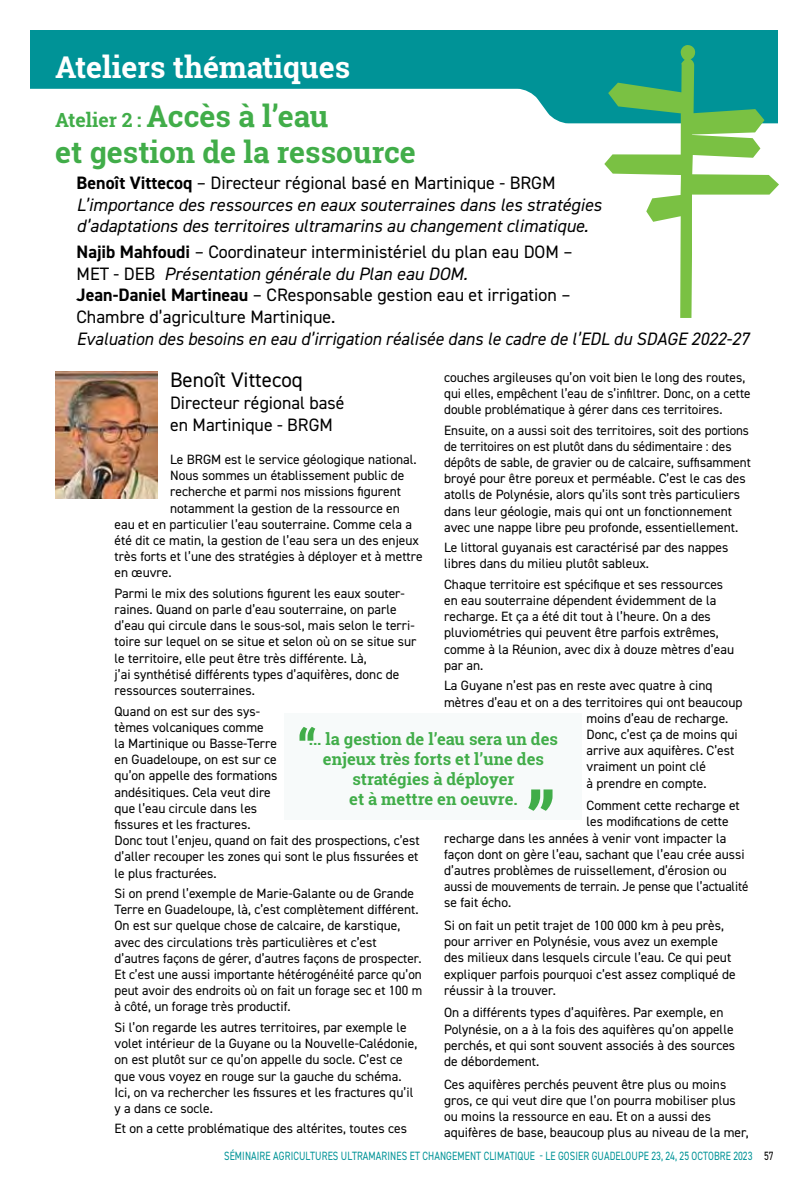
<style>
.page{position:relative;width:808px;height:1191px;background:#fff}
.page>*{position:absolute;margin:0;border:0;box-sizing:border-box;transform-origin:0 0}
.t1{font:700 30px/36px "Roboto Slab";color:#41ad49}
.t2{font:700 30px "Roboto Slab";color:#fff}
.t3{font:21px "DIN2014";color:#000}
.t4{font:italic 18px/21.6px "DIN2014";color:#000}
.t5{font:18px/21.6px "DIN2014";color:#000}
.t6{font:700 16.5px/19.8px "Roboto Slab";color:#41ad49;text-align:center}
.t7{font:13.5px/16.2px "DIN2014";color:#000}
.t8{font:12px "DIN2014";letter-spacing:.01em;color:#009397;scale:.8 1}
.s1{font-size:19.5px}
.s2{font-weight:700;font-style:normal}
.s3{font-style:normal}
.s4{font-weight:700}
.s5{font-style:italic}
.s6{color:#000}
</style>
<div class="page">
<img style="left:55px;top:371px;width:102px;height:128px">
<svg style="left:30px;top:30px;width:748px;height:93px;fill:#009397"></svg>
<svg style="left:604px;top:45px;width:175px;height:273px"></svg>
<div style="left:285px;top:713px;width:297px;height:106px;background:#f7fafa"></div>
<svg style="left:299px;top:727px;width:16px;height:13px"></svg>
<svg style="left:528px;top:789px;width:24px;height:22px"></svg>
<h1 class="t2" style="left:55px;top:46px;width:296px">Ateliers thématiques</h1>
<h1 class="t1" style="left:55px;top:98px;width:362px"><span class="s1">Atelier 2 :</span> Accès à l’eau<br>et gestion de la ressource</h1>
<h3 class="t4" style="left:77px;top:172px;width:527px"><span class="s2">Benoît Vittecoq</span> <span class="s3">– Directeur régional basé en Martinique - BRGM<br></span>L’importance des ressources en eaux souterraines dans les stratégies d’adaptations des territoires ultramarins au changement climatique.</h3>
<h3 class="t5" style="left:77px;top:241px;width:497px"><span class="s4">Najib Mahfoudi</span> – Coordinateur interministériel du plan eau DOM – MET - DEB <span class="s5">Présentation générale du Plan eau DOM.<br></span><span class="s4">Jean-Daniel Martineau</span> – CResponsable gestion eau et irrigation – Chambre d’agriculture Martinique.</h3>
<h3 class="t4" style="left:77px;top:327px;width:674px">Evaluation des besoins en eau d’irrigation réalisée dans le cadre de l’EDL du SDAGE 2022-27</h3>
<h2 class="t3" style="left:170px;top:367px;width:134px">Benoît Vittecoq</h2>
<h3 class="t5" style="left:170px;top:392px;width:176px">Directeur régional basé en Martinique - BRGM</h3>
<p class="t7" style="left:170px;top:451px;width:248px">Le BRGM est le service géologique national.</p>
<p class="t7" style="left:170px;top:467px;width:236px">Nous sommes un établissement public de</p>
<p class="t7" style="left:170px;top:483px;width:233px">recherche et parmi nos missions figurent</p>
<p class="t7" style="left:170px;top:499px;width:231px">notamment la gestion de la ressource en</p>
<p class="t7" style="left:115px;top:516px;width:299px">eau et en particulier l’eau souterraine. Comme cela a</p>
<p class="t7" style="left:115px;top:532px;width:306px">été dit ce matin, la gestion de l’eau sera un des enjeux</p>
<p class="t7" style="left:115px;top:548px;width:310px">très forts et l’une des stratégies à déployer et à mettre</p>
<p class="t7" style="left:115px;top:564px;width:59px">en œuvre.</p>
<p class="t7" style="left:115px;top:585px;width:304px">Parmi le mix des solutions figurent les eaux souter&shy;raines. Quand on parle d’eau souterraine, on parle d’eau qui circule dans le sous-sol, mais selon le terri&shy;toire sur lequel on se situe et selon où on se situe sur le territoire, elle peut être très différente. Là,<br>j’ai synthétisé différents types d’aquifères, donc de ressources souterraines.</p>
<p class="t7" style="left:115px;top:702px;width:307px">Quand on est sur des sys-<br>tèmes volcaniques comme<br>la Martinique ou Basse-Terre<br>en Guadeloupe, on est sur ce<br>qu’on appelle des formations<br>andésitiques. Cela veut dire<br>que l’eau circule dans les<br>fissures et les fractures.<br>Donc tout l’enjeu, quand on fait des prospections, c’est d’aller recouper les zones qui sont le plus fissurées et le plus fracturées.</p>
<p class="t7" style="left:115px;top:885px;width:309px">Si on prend l’exemple de Marie-Galante ou de Grande Terre en Guadeloupe, là, c’est complètement différent.<br>On est sur quelque chose de calcaire, de karstique, avec des circulations très particulières et c’est d’autres façons de gérer, d’autres façons de prospecter.<br>Et c’est une aussi importante hétérogénéité parce qu’on peut avoir des endroits où on fait un forage sec et 100 m à côté, un forage très productif.</p>
<p class="t7" style="left:115px;top:1019px;width:304px">Si l’on regarde les autres territoires, par exemple le volet intérieur de la Guyane ou la Nouvelle-Calédonie, on est plutôt sur ce qu’on appelle du socle. C’est ce que vous voyez en rouge sur la gauche du schéma.<br>Ici, on va rechercher les fissures et les fractures qu’il y a dans ce socle.</p>
<p class="t7" style="left:115px;top:1120px;width:294px">Et on a cette problématique des altérites, toutes ces</p>
<p class="t7" style="left:444px;top:369px;width:308px">couches argileuses qu’on voit bien le long des routes, qui elles, empêchent l’eau de s’infiltrer. Donc, on a cette double problématique à gérer dans ces territoires.</p>
<p class="t7" style="left:444px;top:421px;width:308px">Ensuite, on a aussi soit des territoires, soit des portions de territoires on est plutôt dans du sédimentaire : des dépôts de sable, de gravier ou de calcaire, suffisamment broyé pour être poreux et perméable. C’est le cas des atolls de Polynésie, alors qu’ils sont très particuliers dans leur géologie, mais qui ont un fonctionnement avec une nappe libre peu profonde, essentiellement.</p>
<p class="t7" style="left:444px;top:539px;width:286px">Le littoral guyanais est caractérisé par des nappes libres dans du milieu plutôt sableux.</p>
<p class="t7" style="left:444px;top:576px;width:291px">Chaque territoire est spécifique et ses ressources en eau souterraine dépendent évidemment de la recharge. Et ça a été dit tout à l’heure. On a des pluviométries qui peuvent être parfois extrêmes, comme à la Réunion, avec dix à douze mètres d’eau par an.</p>
<p class="t7" style="left:444px;top:677px;width:270px">La Guyane n’est pas en reste avec quatre à cinq</p>
<p class="t7" style="left:444px;top:693px;width:300px">mètres d’eau et on a des territoires qui ont beaucoup</p>
<p class="t7" style="left:586px;top:710px;width:143px">moins d’eau de recharge.</p>
<p class="t7" style="left:586px;top:726px;width:153px">Donc, c’est ça de moins qui</p>
<p class="t7" style="left:586px;top:742px;width:149px">arrive aux aquifères. C’est</p>
<p class="t7" style="left:586px;top:758px;width:121px">vraiment un point clé</p>
<p class="t7" style="left:586px;top:774px;width:122px">à prendre en compte.</p>
<p class="t7" style="left:586px;top:797px;width:155px">Comment cette recharge et</p>
<p class="t7" style="left:586px;top:813px;width:144px">les modifications de cette</p>
<p class="t7" style="left:444px;top:829px;width:284px">recharge dans les années à venir vont impacter la</p>
<p class="t7" style="left:444px;top:845px;width:302px">façon dont on gère l’eau, sachant que l’eau crée aussi</p>
<p class="t7" style="left:444px;top:862px;width:284px">d’autres problèmes de ruissellement, d’érosion ou</p>
<p class="t7" style="left:444px;top:878px;width:306px">aussi de mouvements de terrain. Je pense que l’actualité</p>
<p class="t7" style="left:444px;top:894px;width:69px">se fait écho.</p>
<p class="t7" style="left:444px;top:917px;width:293px">Si on fait un petit trajet de 100 000 km à peu près, pour arriver en Polynésie, vous avez un exemple des milieux dans lesquels circule l’eau. Ce qui peut expliquer parfois pourquoi c’est assez compliqué de réussir à la trouver.</p>
<p class="t7" style="left:444px;top:1004px;width:293px">On a différents types d’aquifères. Par exemple, en Polynésie, on a à la fois des aquifères qu’on appelle perchés, et qui sont souvent associés à des sources de débordement.</p>
<p class="t7" style="left:444px;top:1075px;width:306px">Ces aquifères perchés peuvent être plus ou moins gros, ce qui veut dire que l’on pourra mobiliser plus ou moins la ressource en eau. Et on a aussi des aquifères de base, beaucoup plus au niveau de la mer,</p>
<p class="t6" style="left:309px;top:729px;width:251px">... la gestion de l’eau sera un des enjeux très forts et l’une des stratégies à déployer<br>et à mettre en oeuvre.</p>
<p class="t8" style="left:224px;top:1148px;width:688px">SÉMINAIRE AGRICULTURES ULTRAMARINES ET CHANGEMENT CLIMATIQUE - LE GOSIER GUADELOUPE 23, 24, 25 OCTOBRE 2023 <span class="s6">57</span></p>
</div>
